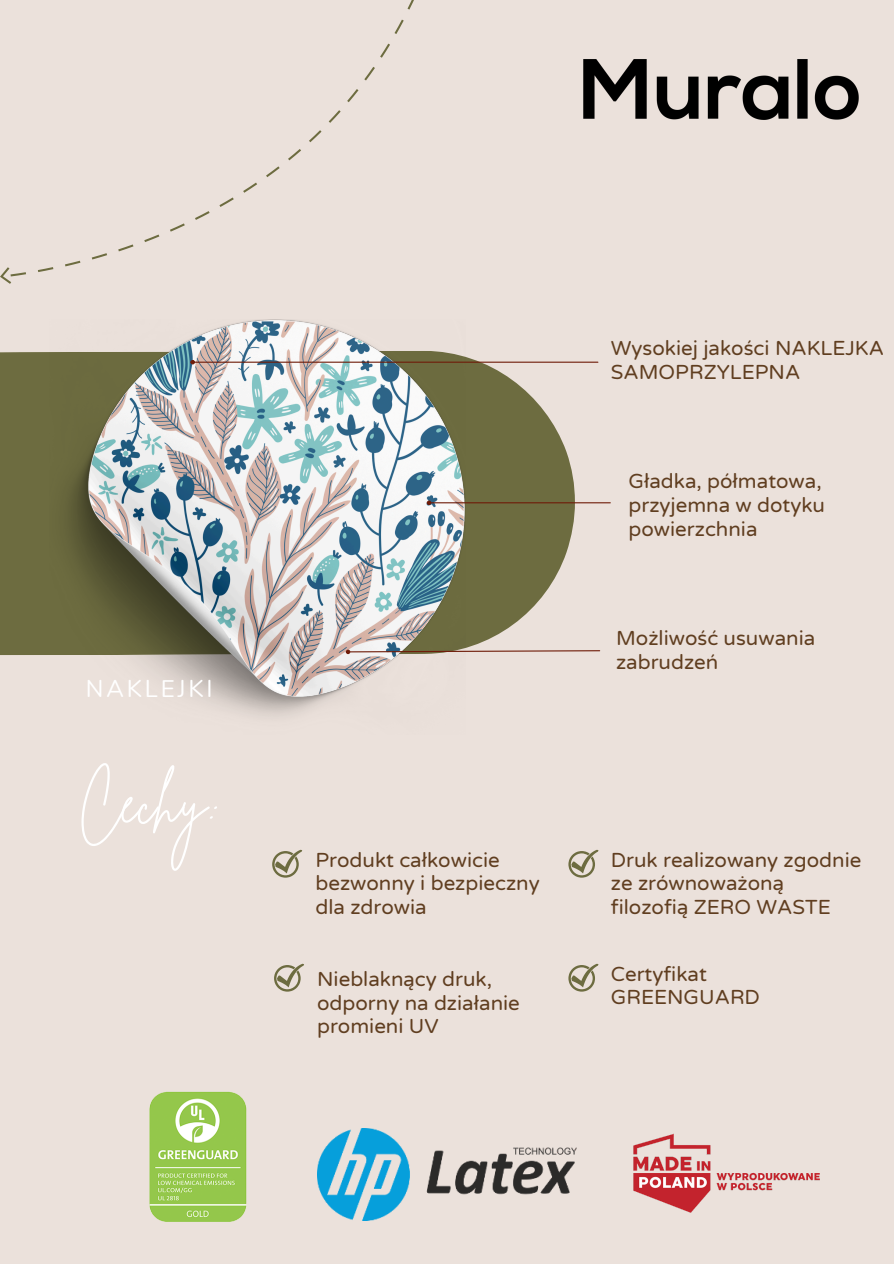
<style>
.page{position:relative;width:894px;height:1264px;background:#fff}
.page>*{position:absolute;margin:0;border:0;box-sizing:border-box;transform-origin:0 0}
.t1{font:57.45px "Brittany Signature";color:#fff}
.t2{font:24px "Nunito";letter-spacing:.125em;color:#fff}
.t3{font:20.55px/23.7px "Varela Round";color:#603e20}
</style>
<div class="page">
<div style="left:0;top:0;width:893px;height:1263px;background:#ebe1db"></div>
<svg style="left:0;top:352px;width:575px;height:303px;fill:#6d6c40"></svg>
<svg style="left:0;top:0;width:414px;height:284px"></svg>
<svg style="left:272px;top:849px;width:30px;height:28px"></svg>
<svg style="left:274px;top:963px;width:30px;height:28px"></svg>
<svg style="left:568px;top:849px;width:30px;height:28px"></svg>
<svg style="left:568px;top:963px;width:30px;height:28px"></svg>
<img style="left:49px;top:320px;width:416px;height:397px">
<hr style="left:195px;top:361px;width:402px;height:2px;background:#6f1c09">
<svg style="left:190px;top:360px;width:5px;height:4px"></svg>
<svg style="left:346px;top:649px;width:254px;height:5px"></svg>
<hr style="left:431px;top:502px;width:179px;height:1px;background:#6f1c09">
<svg style="left:426px;top:500px;width:5px;height:5px"></svg>
<img style="left:583px;top:59px;width:276px;height:61px">
<img style="left:149px;top:1091px;width:97px;height:131px">
<img style="left:317px;top:1128px;width:259px;height:92px">
<img style="left:633px;top:1133px;width:187px;height:80px">
<p class="t2" style="left:86px;top:673px;width:128px">NAKLEJKI</p>
<p class="t1" style="left:79px;top:765px;width:143px">Cechy:</p>
<p class="t3" style="left:610px;top:337px;width:274px">Wysokiej jakości NAKLEJKA<br>SAMOPRZYLEPNA</p>
<p class="t3" style="left:628px;top:470px;width:198px">Gładka, półmatowa, przyjemna w dotyku powierzchnia</p>
<p class="t3" style="left:616px;top:626px;width:201px">Możliwość usuwania zabrudzeń</p>
<p class="t3" style="left:315px;top:848px;width:226px">Produkt całkowicie bezwonny i bezpieczny dla zdrowia</p>
<p class="t3" style="left:610px;top:848px;width:252px">Druk realizowany zgodnie ze zrównoważoną filozofią ZERO WASTE</p>
<h1 class="t3" style="left:317px;top:967px;width:204px">Nieblaknący druk, odporny na działanie promieni UV</h1>
<p class="t3" style="left:610px;top:962px;width:151px">Certyfikat<br>GREENGUARD</p>
</div>
